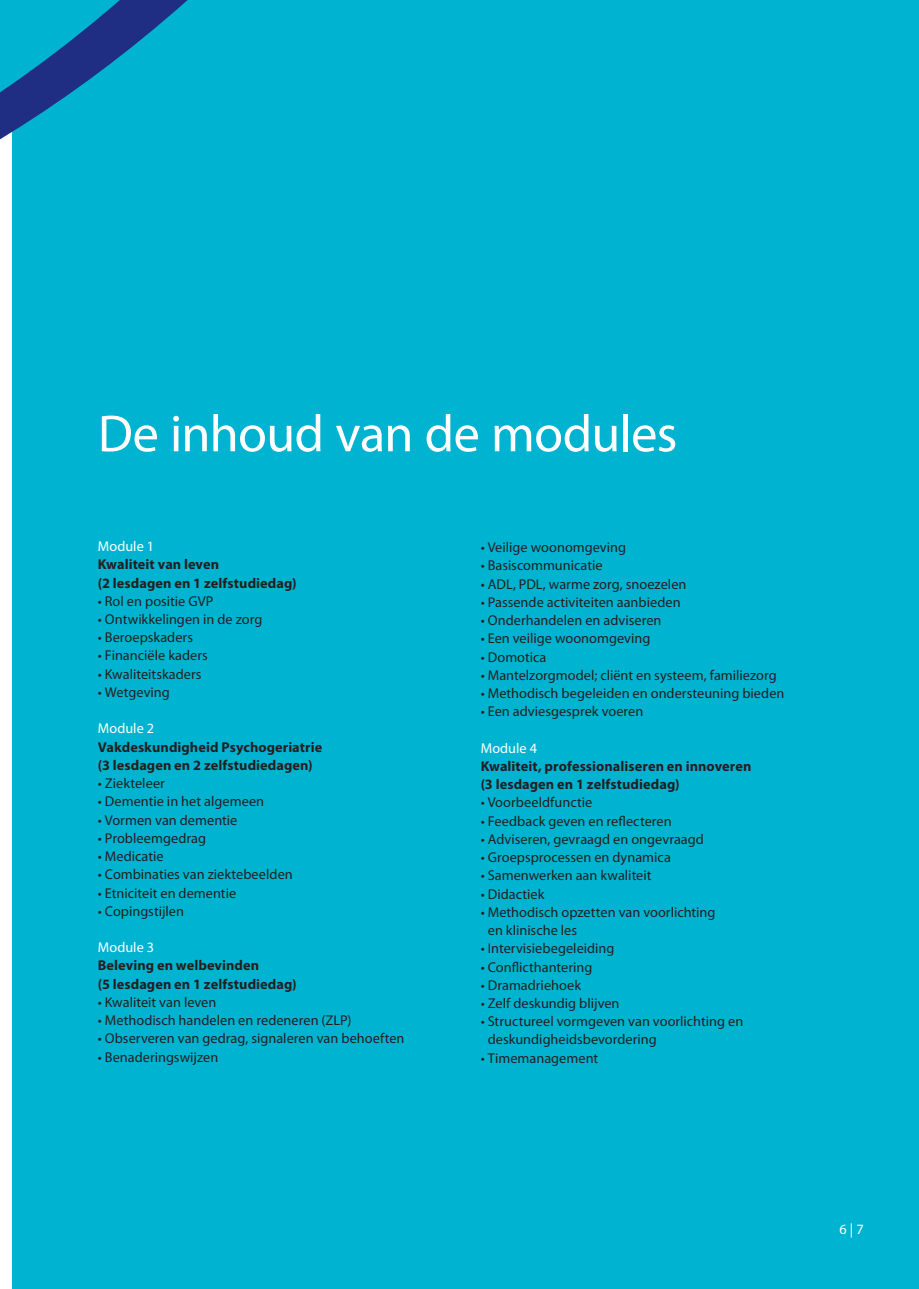
<style>
.page{position:relative;width:919px;height:1289px;background:#fff}
.page>*{position:absolute;margin:0;border:0;box-sizing:border-box;transform-origin:0 0}
.t1{font:52.5px "Myriad Pro";letter-spacing:-.015em;color:#fff}
.t2{font:14.25px/18.3px "Myriad Pro";letter-spacing:.005em;color:#231f20}
.t3{font:700 14.25px/18.1px "Myriad Pro";letter-spacing:.005em;color:#231f20}
.t4{font:14.25px "Myriad Pro";letter-spacing:.005em;color:#fff}
</style>
<div class="page">
<div style="left:13px;top:0;width:905px;height:1288px;background:#00b4d1"></div>
<svg style="left:0;top:0;width:188px;height:394px"></svg>
<p class="t1" style="left:98px;top:401px;width:581px">De inhoud van de modules</p>
<p class="t4" style="left:98px;top:537px;width:58px">Module 1</p>
<p class="t3" style="left:98px;top:555px;width:200px">Kwaliteit van leven<br>(2 lesdagen en 1 zelfstudiedag)</p>
<p class="t2" style="left:98px;top:591px;width:117px">• Rol en positie GVP</p>
<p class="t2" style="left:98px;top:610px;width:166px">• Ontwikkelingen in de zorg</p>
<p class="t2" style="left:98px;top:628px;width:97px">• Beroepskaders</p>
<p class="t2" style="left:98px;top:646px;width:111px">• Financiële kaders</p>
<p class="t2" style="left:98px;top:664px;width:105px">• Kwaliteitskaders</p>
<p class="t2" style="left:98px;top:682px;width:73px">• Wetgeving</p>
<p class="t4" style="left:98px;top:719px;width:58px">Module 2</p>
<p class="t3" style="left:98px;top:737px;width:226px">Vakdeskundigheid Psychogeriatrie (3 lesdagen en 2 zelfstudiedagen)</p>
<p class="t2" style="left:98px;top:774px;width:69px">• Ziekteleer</p>
<p class="t2" style="left:98px;top:792px;width:168px">• Dementie in het algemeen</p>
<p class="t2" style="left:98px;top:810px;width:141px">• Vormen van dementie</p>
<p class="t2" style="left:98px;top:828px;width:110px">• Probleemgedrag</p>
<p class="t2" style="left:98px;top:846px;width:67px">• Medicatie</p>
<p class="t2" style="left:98px;top:865px;width:196px">• Combinaties van ziektebeelden</p>
<p class="t2" style="left:98px;top:883px;width:140px">• Etniciteit en dementie</p>
<p class="t2" style="left:98px;top:901px;width:88px">• Copingstijlen</p>
<p class="t4" style="left:98px;top:938px;width:58px">Module 3</p>
<p class="t3" style="left:98px;top:956px;width:163px">Beleving en welbevinden</p>
<p class="t3" style="left:98px;top:974px;width:200px">(5 lesdagen en 1 zelfstudiedag)</p>
<p class="t2" style="left:98px;top:992px;width:120px">• Kwaliteit van leven</p>
<p class="t2" style="left:98px;top:1011px;width:255px">• Methodisch handelen en redeneren (ZLP)</p>
<p class="t2" style="left:98px;top:1029px;width:308px">• Observeren van gedrag, signaleren van behoeften</p>
<p class="t2" style="left:98px;top:1047px;width:122px">• Benaderingswijzen</p>
<p class="t2" style="left:480px;top:538px;width:147px">• Veilige woonomgeving</p>
<p class="t2" style="left:480px;top:556px;width:123px">• Basiscommunicatie</p>
<p class="t2" style="left:480px;top:574px;width:207px">• ADL, PDL, warme zorg, snoezelen</p>
<p class="t2" style="left:480px;top:592px;width:201px">• Passende activiteiten aanbieden</p>
<p class="t2" style="left:480px;top:611px;width:182px">• Onderhandelen en adviseren</p>
<p class="t2" style="left:480px;top:629px;width:171px">• Een veilige woonomgeving</p>
<p class="t2" style="left:480px;top:647px;width:67px">• Domotica</p>
<p class="t2" style="left:480px;top:665px;width:297px">• Mantelzorgmodel; cliënt en systeem, familiezorg</p>
<p class="t2" style="left:480px;top:684px;width:305px">• Methodisch begeleiden en ondersteuning bieden</p>
<p class="t2" style="left:480px;top:702px;width:164px">• Een adviesgesprek voeren</p>
<p class="t4" style="left:480px;top:739px;width:58px">Module 4</p>
<p class="t3" style="left:480px;top:756px;width:272px">Kwaliteit, professionaliseren en innoveren (3 lesdagen en 1 zelfstudiedag)</p>
<p class="t2" style="left:480px;top:793px;width:113px">• Voorbeeldfunctie</p>
<p class="t2" style="left:480px;top:811px;width:192px">• Feedback geven en reflecteren</p>
<p class="t2" style="left:480px;top:829px;width:225px">• Adviseren, gevraagd en ongevraagd</p>
<p class="t2" style="left:480px;top:848px;width:191px">• Groepsprocessen en dynamica</p>
<p class="t2" style="left:480px;top:866px;width:172px">• Samenwerken aan kwaliteit</p>
<p class="t2" style="left:480px;top:884px;width:65px">• Didactiek</p>
<p class="t2" style="left:488px;top:902px;width:229px;text-indent:-7px">• Methodisch opzetten van voorlichting en klinische les</p>
<p class="t2" style="left:480px;top:939px;width:135px">• Intervisiebegeleiding</p>
<p class="t2" style="left:480px;top:957px;width:113px">• Conflicthantering</p>
<p class="t2" style="left:480px;top:975px;width:102px">• Dramadriehoek</p>
<p class="t2" style="left:480px;top:993px;width:140px">• Zelf deskundig blijven</p>
<p class="t2" style="left:488px;top:1012px;width:257px;text-indent:-7px">• Structureel vormgeven van voorlichting en deskundigheidsbevordering</p>
<p class="t2" style="left:480px;top:1048px;width:119px">• Timemanagement</p>
<p class="t4" style="left:839px;top:1220px;width:26px">6 | 7</p>
</div>
